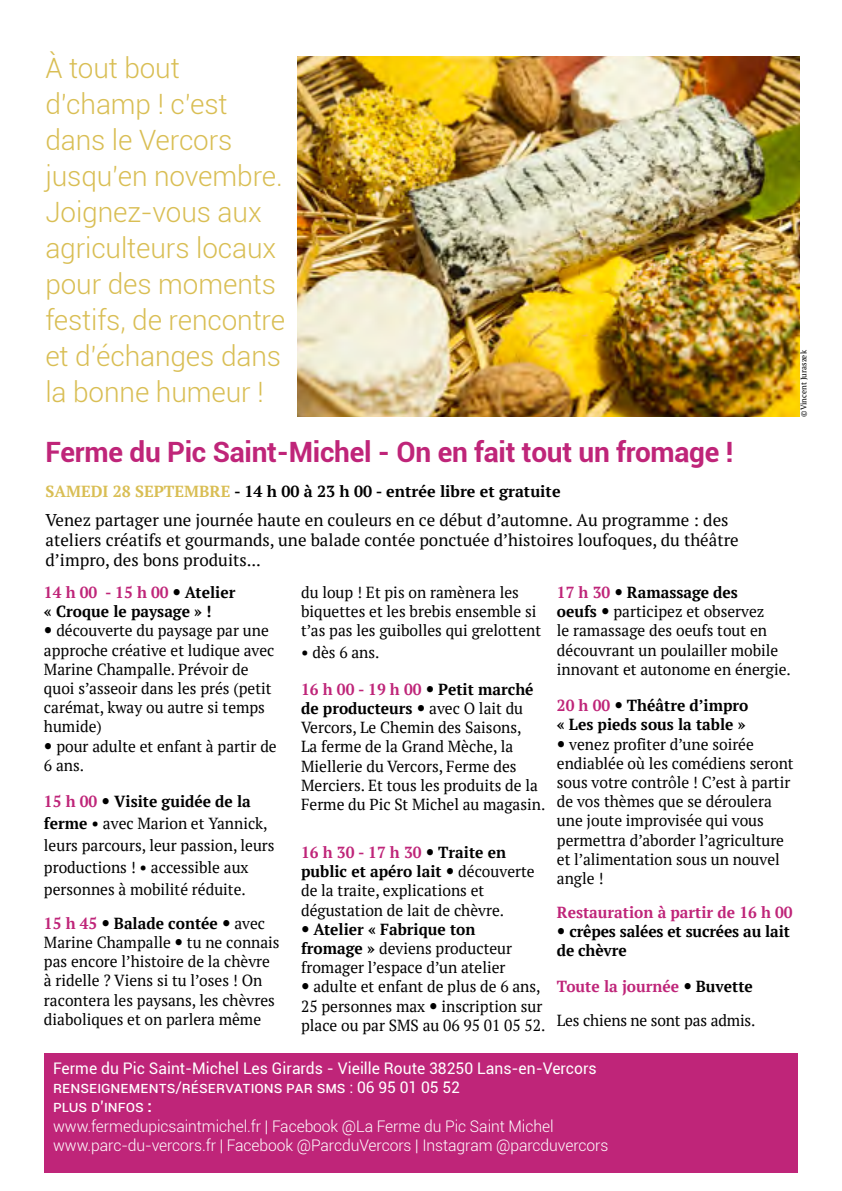
<style>
.page{position:relative;width:842px;height:1191px;background:#fff}
.page>*{position:absolute;margin:0;border:0;box-sizing:border-box;transform-origin:0 0}
.t1{font:300 28px/36px "Roboto";letter-spacing:-.005em;color:#d9be54}
.t2{font:700 28px "Roboto";letter-spacing:-.01em;color:#bf2579}
.t3{font:17px/20.4px "PT Serif";color:#000}
.t4{font:16px/19.2px "PT Serif";color:#000}
.t5{font:700 16px/19.2px "PT Serif";color:#000}
.t6{font:300 16px/19.2px "Roboto";letter-spacing:-.005em;color:#fff}
.t7{font:16px/19.2px "Roboto";color:#fff}
.t8{font:700 16px "PT Serif";color:#bf2579}
.t9{font:8px "PT Serif";color:#000}
.s1{color:#d9be54}
.s2{font-weight:700}
.s3{font-weight:700;color:#bf2579}
.s4{color:#bf2579}
.s5{font-weight:400}
</style>
<div class="page">
<div style="left:45px;top:1053px;width:753px;height:119px;background:#bf2579"></div>
<img style="left:298px;top:57px;width:501px;height:360px">
<h1 class="t1" style="left:45px;top:49px;width:241px">À tout bout d’champ ! c’est dans le Vercors jusqu’en novembre.<br>Joignez-vous aux agriculteurs locaux pour des moments festifs, de rencontre et d’échanges dans la bonne humeur !</h1>
<h1 class="t2" style="left:46px;top:432px;width:689px">Ferme du Pic Saint-Michel - On en fait tout un fromage !</h1>
<p class="t5" style="left:46px;top:482px;width:517px"><span class="s1">SAMEDI 28 SEPTEMBRE</span> - 14 h 00 à 23 h 00 - entrée libre et gratuite</p>
<p class="t3" style="left:46px;top:509px;width:695px">Venez partager une journée haute en couleurs en ce début d’automne. Au programme : des ateliers créatifs et gourmands, une balade contée ponctuée d’histoires loufoques, du théâtre d’impro, des bons produits...</p>
<p class="t9" style="left:798px;top:417px;width:68px;rotate:-90deg">©Vincent Juraszek</p>
<p class="t4" style="left:301px;top:582px;width:242px">du loup ! Et pis on ramènera les biquettes et les brebis ensemble si t’as pas les guibolles qui grelottent</p>
<p class="t4" style="left:301px;top:643px;width:80px"><span class="s2">•</span> dès 6 ans.</p>
<p class="t4" style="left:301px;top:679px;width:246px"><span class="s3">16 h 00 - 19 h 00</span> <span class="s2">Petit marché de producteurs</span> avec O lait du<br>Vercors, Le Chemin des Saisons,<br>La ferme de la Grand Mèche, la<br>Miellerie du Vercors, Ferme des<br>Merciers. Et tous les produits de la<br>Ferme du Pic St Michel au magasin.</p>
<p class="t4" style="left:301px;top:842px;width:235px"><span class="s3">16 h 30 - 17 h 30</span> <span class="s2">Traite en public et apéro lait</span> découverte de la traite, explications et dégustation de lait de chèvre.</p>
<p class="t5" style="left:313px;top:919px;width:163px">Atelier « Fabrique ton</p>
<p class="t4" style="left:301px;top:938px;width:212px"><span class="s2">fromage »</span> deviens producteur</p>
<p class="t4" style="left:301px;top:957px;width:206px">fromager l’espace d’un atelier</p>
<p class="t4" style="left:313px;top:977px;width:229px">adulte et enfant de plus de 6 ans,</p>
<p class="t4" style="left:301px;top:996px;width:243px">25 personnes max inscription sur</p>
<p class="t4" style="left:301px;top:1015px;width:246px">place ou par SMS au 06 95 01 05 52.</p>
<p class="t5" style="left:44px;top:582px;width:193px"><span class="s4">14 h 00 - 15 h 00</span> Atelier « Croque le paysage » !</p>
<p class="t4" style="left:44px;top:621px;width:232px;text-indent:12px">découverte du paysage par une approche créative et ludique avec<br>Marine Champalle. Prévoir de quoi s’asseoir dans les prés (petit carémat, kway ou autre si temps humide)</p>
<p class="t4" style="left:44px;top:736px;width:234px;text-indent:12px">pour adulte et enfant à partir de<br>6 ans.</p>
<p class="t4" style="left:44px;top:790px;width:232px;line-height:22px"><span class="s3">15 h 00</span> <span class="s2">Visite guidée de la ferme •</span> avec Marion et Yannick, leurs parcours, leur passion, leurs productions ! <span class="s2">•</span> accessible aux personnes à mobilité réduite.</p>
<p class="t4" style="left:44px;top:913px;width:237px"><span class="s3">15 h 45</span> <span class="s2">Balade contée</span> avec<br>Marine Champalle tu ne connais pas encore l’histoire de la chèvre à ridelle ? Viens si tu l’oses ! On racontera les paysans, les chèvres diaboliques et on parlera même</p>
<p class="t7" style="left:53px;top:1058px;width:545px">Ferme du Pic Saint-Michel Les Girards - Vieille Route 38250 Lans-en-Vercors<br>Renseignements/réservations par SMS</p>
<p class="t4" style="left:557px;top:582px;width:235px"><span class="s3">17 h 30</span> <span class="s2">Ramassage des<br>oeufs</span> participez et observez<br>le ramassage des oeufs tout en découvrant un poulailler mobile innovant et autonome en énergie.</p>
<p class="t5" style="left:557px;top:695px;width:193px"><span class="s4">20 h 00</span> Théâtre d’impro « Les pieds sous la table »</p>
<p class="t4" style="left:557px;top:734px;width:238px;text-indent:12px">venez profiter d’une soirée endiablée où les comédiens seront sous votre contrôle ! C’est à partir de vos thèmes que se déroulera une joute improvisée qui vous permettra d’aborder l’agriculture et l’alimentation sous un nouvel angle !</p>
<p class="t8" style="left:557px;top:901px;width:237px">Restauration à partir de 16 h 00</p>
<p class="t5" style="left:557px;top:921px;width:234px;text-indent:12px">crêpes salées et sucrées au lait de chèvre</p>
<p class="t4" style="left:557px;top:969px;width:200px;line-height:33.6px"><span class="s3">Toute la journée</span> <span class="s2">Buvette<br></span>Les chiens ne sont pas admis.</p>
<p class="t7" style="left:349px;top:1077px;width:112px">: 06 95 01 05 52</p>
<p class="t6" style="left:53px;top:1096px;width:557px"><span class="s5">Plus d’infos</span> <span class="s2">:<br></span>www.fermedupicsaintmichel.fr | Facebook @La Ferme du Pic Saint Michel www.parc-du-vercors.fr | Facebook @ParcduVercors | Instagram @parcduvercors</p>
</div>
